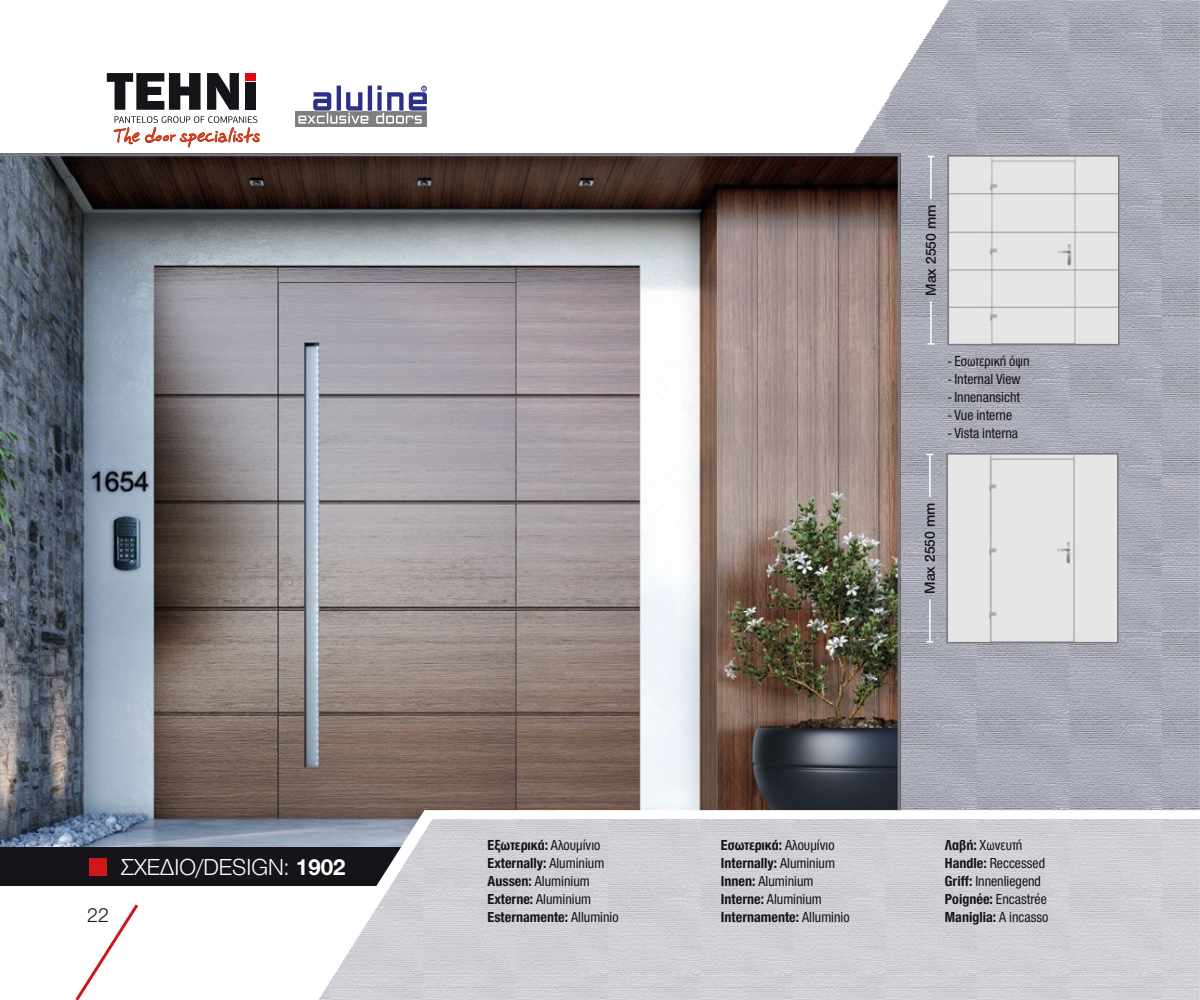
<style>
.page{position:relative;width:1200px;height:1000px;background:#fff}
.page>*{position:absolute;margin:0;border:0;box-sizing:border-box;transform-origin:0 0}
.t1{font:300 24px "CF Helvetica";color:#fff}
.t2{font:300 21px "CF Helvetica";color:#161418}
.t3{font:700 15px/18px "CF Helvetica Cond";color:#161418}
.t4{font:15px/18px "CF Helvetica Cond";color:#161418}
.t5{font:500 15px "CF Helvetica";color:#161418}
.s1{font-weight:700}
.s2{font-weight:400}
</style>
<div class="page">
<img style="left:426px;top:0;width:773px;height:809px">
<div style="left:0;top:846px;width:419px;height:39px;background:#161418"></div>
<div style="left:89px;top:858px;width:18px;height:17px;background:#cd171a"></div>
<svg style="left:304px;top:809px;width:895px;height:77px"></svg>
<img style="left:318px;top:819px;width:881px;height:180px">
<img style="left:0;top:152px;width:902px;height:660px">
<svg style="left:75px;top:904px;width:63px;height:95px"></svg>
<img style="left:950px;top:158px;width:166px;height:184px">
<div style="left:947px;top:155px;width:172px;height:190px;border:2px solid #797880"></div>
<div style="left:949px;top:456px;width:166px;height:184px;background:#e6e6e6"></div>
<div style="left:946px;top:453px;width:172px;height:190px;border:2px solid #797880"></div>
<hr style="left:929px;top:301px;width:2px;height:43px;background:#fff">
<hr style="left:929px;top:156px;width:2px;height:43px;background:#fff">
<hr style="left:928px;top:599px;width:2px;height:42px;background:#fff">
<hr style="left:928px;top:454px;width:2px;height:43px;background:#fff">
<svg style="left:926px;top:453px;width:7px;height:2px"></svg>
<div style="left:245px;top:82px;width:11px;height:28px;background:#161418"></div>
<svg style="left:207px;top:73px;width:32px;height:37px"></svg>
<svg style="left:107px;top:73px;width:93px;height:37px"></svg>
<div style="left:245px;top:73px;width:11px;height:7px;background:#e30613"></div>
<svg style="left:114px;top:116px;width:145px;height:32px"></svg>
<div style="left:295px;top:111px;width:131px;height:16px;background:#807e7d"></div>
<svg style="left:298px;top:84px;width:130px;height:40px"></svg>
<h2 class="t2" style="left:87px;top:903px;width:23px">22</h2>
<h1 class="t1" style="left:121px;top:854px;width:226px">ΣΧΕΔΙΟ/DESIGN: <span class="s1">1902</span></h1>
<p class="t5" style="left:922px;top:296px;width:93px;rotate:-90deg">Max 2550 mm</p>
<p class="t4" style="left:947px;top:352px;width:83px">- Εσωτερική όψη</p>
<p class="t4" style="left:947px;top:370px;width:74px">- Internal View</p>
<p class="t4" style="left:947px;top:388px;width:74px">- Innenansicht</p>
<p class="t4" style="left:947px;top:406px;width:66px">- Vue interne</p>
<p class="t4" style="left:947px;top:424px;width:72px">- Vista interna</p>
<p class="t5" style="left:921px;top:593px;width:93px;rotate:-90deg">Max 2550 mm</p>
<p class="t3" style="left:487px;top:835px;width:133px">Εξωτερικά: <span class="s2">Αλουμίνιο<br></span>Externally: <span class="s2">Aluminium<br></span>Aussen: <span class="s2">Aluminium<br></span>Externe: <span class="s2">Aluminium<br></span>Esternamente: <span class="s2">Alluminio</span></p>
<p class="t3" style="left:720px;top:835px;width:130px">Εσωτερικά: <span class="s2">Αλουμίνιο<br></span>Internally: <span class="s2">Aluminium<br></span>Innen: <span class="s2">Aluminium<br></span>Interne: <span class="s2">Aluminium<br></span>Internamente: <span class="s2">Alluminio</span></p>
<p class="t4" style="left:944px;top:835px;width:105px"><span class="s1">Λαβή:</span> Χωνευτή<br><span class="s1">Handle:</span> Reccessed<br><span class="s1">Griff:</span> Innenliegend<br><span class="s1">Poignée:</span> Encastrée<br><span class="s1">Maniglia:</span> A incasso</p>
</div>
